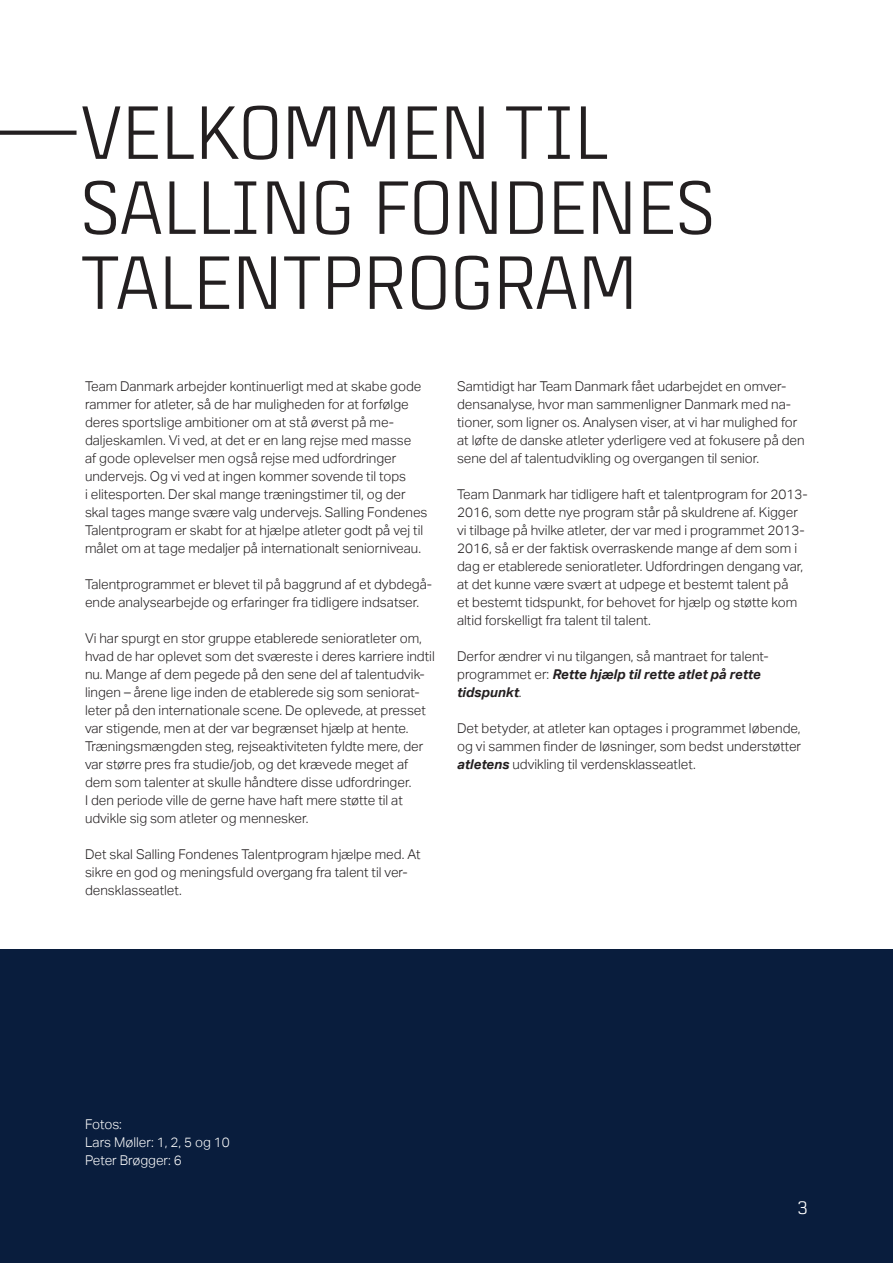
<style>
.page{position:relative;width:893px;height:1263px;background:#fff}
.page>*{position:absolute;margin:0;border:0;box-sizing:border-box;transform-origin:0 0}
.Overskrift{font:75px/75px "Team Danmark 4";color:#231f20}
.t1{font:18px "Team Danmark 4";color:#fff}
._2__Brød_txt{font:300 13.5px/18px "Aktiv Grotesk";color:#231f20}
._2__Brød_txt-2{font:300 13.5px "Aktiv Grotesk";color:#fff}
.s1{font-weight:700;font-style:italic}
</style>
<div class="page">
<div style="left:0;top:949px;width:893px;height:314px;background:#091d3d"></div>
<svg style="left:0;top:131px;width:77px;height:4px"></svg>
<p class="Overskrift" style="left:81px;top:94px;width:636px">VELKOMMEN TIL<br>SALLING FONDENES<br>TALENTPROGRAM</p>
<p class="_2__Brød_txt" style="left:85px;top:377px;width:344px">Team Danmark arbejder kontinuerligt med at skabe gode rammer for atleter, så de har muligheden for at forfølge deres sportslige ambitioner om at stå øverst på me&shy;daljeskamlen. Vi ved, at det er en lang rejse med masse<br>af gode oplevelser men også rejse med udfordringer undervejs. Og vi ved at ingen kommer sovende til tops<br>i elitesporten. Der skal mange træningstimer til, og der skal tages mange svære valg undervejs. Salling Fondenes Talentprogram er skabt for at hjælpe atleter godt på vej til målet om at tage medaljer på internationalt seniorniveau.</p>
<p class="_2__Brød_txt" style="left:85px;top:575px;width:349px">Talentprogrammet er blevet til på baggrund af et dybdegå&shy;ende analysearbejde og erfaringer fra tidligere indsatser.</p>
<p class="_2__Brød_txt" style="left:85px;top:629px;width:351px">Vi har spurgt en stor gruppe etablerede senioratleter om, hvad de har oplevet som det sværeste i deres karriere indtil nu. Mange af dem pegede på den sene del af talentudvik&shy;lingen – årene lige inden de etablerede sig som seniorat&shy;leter på den internationale scene. De oplevede, at presset var stigende, men at der var begrænset hjælp at hente.<br>Træningsmængden steg, rejseaktiviteten fyldte mere, der var større pres fra studie/job, og det krævede meget af dem som talenter at skulle håndtere disse udfordringer.<br>I den periode ville de gerne have haft mere støtte til at udvikle sig som atleter og mennesker.</p>
<p class="_2__Brød_txt" style="left:85px;top:845px;width:337px">Det skal Salling Fondenes Talentprogram hjælpe med. At sikre en god og meningsfuld overgang fra talent til ver&shy;densklasseatlet.</p>
<p class="_2__Brød_txt" style="left:457px;top:377px;width:349px">Samtidigt har Team Danmark fået udarbejdet en omver&shy;densanalyse, hvor man sammenligner Danmark med na&shy;tioner, som ligner os. Analysen viser, at vi har mulighed for at løfte de danske atleter yderligere ved at fokusere på den sene del af talentudvikling og overgangen til senior.</p>
<p class="_2__Brød_txt" style="left:457px;top:485px;width:352px">Team Danmark har tidligere haft et talentprogram for 2013- 2016, som dette nye program står på skuldrene af. Kigger vi tilbage på hvilke atleter, der var med i programmet 2013- 2016, så er der faktisk overraskende mange af dem som i dag er etablerede senioratleter. Udfordringen dengang var, at det kunne være svært at udpege et bestemt talent på<br>et bestemt tidspunkt, for behovet for hjælp og støtte kom altid forskelligt fra talent til talent.</p>
<p class="_2__Brød_txt" style="left:457px;top:647px;width:312px">Derfor ændrer vi nu tilgangen, så mantraet for talent&shy;programmet er: <span class="s1">Rette hjælp til rette atlet på rette tidspunkt</span>.</p>
<p class="_2__Brød_txt" style="left:457px;top:719px;width:346px;text-align:justify">Det betyder, at atleter kan optages i programmet løbende, og vi sammen finder de løsninger, som bedst understøtter <span class="s1">atletens</span> udvikling til verdensklasseatlet.</p>
<p class="_2__Brød_txt-2" style="left:85px;top:1116px;width:38px">Fotos:</p>
<p class="_2__Brød_txt-2" style="left:85px;top:1134px;width:146px">Lars Møller: 1, 2, 5 og 10</p>
<p class="_2__Brød_txt-2" style="left:85px;top:1152px;width:98px">Peter Brøgger: 6</p>
<p class="t1" style="left:798px;top:1199px;width:12px">3</p>
</div>
